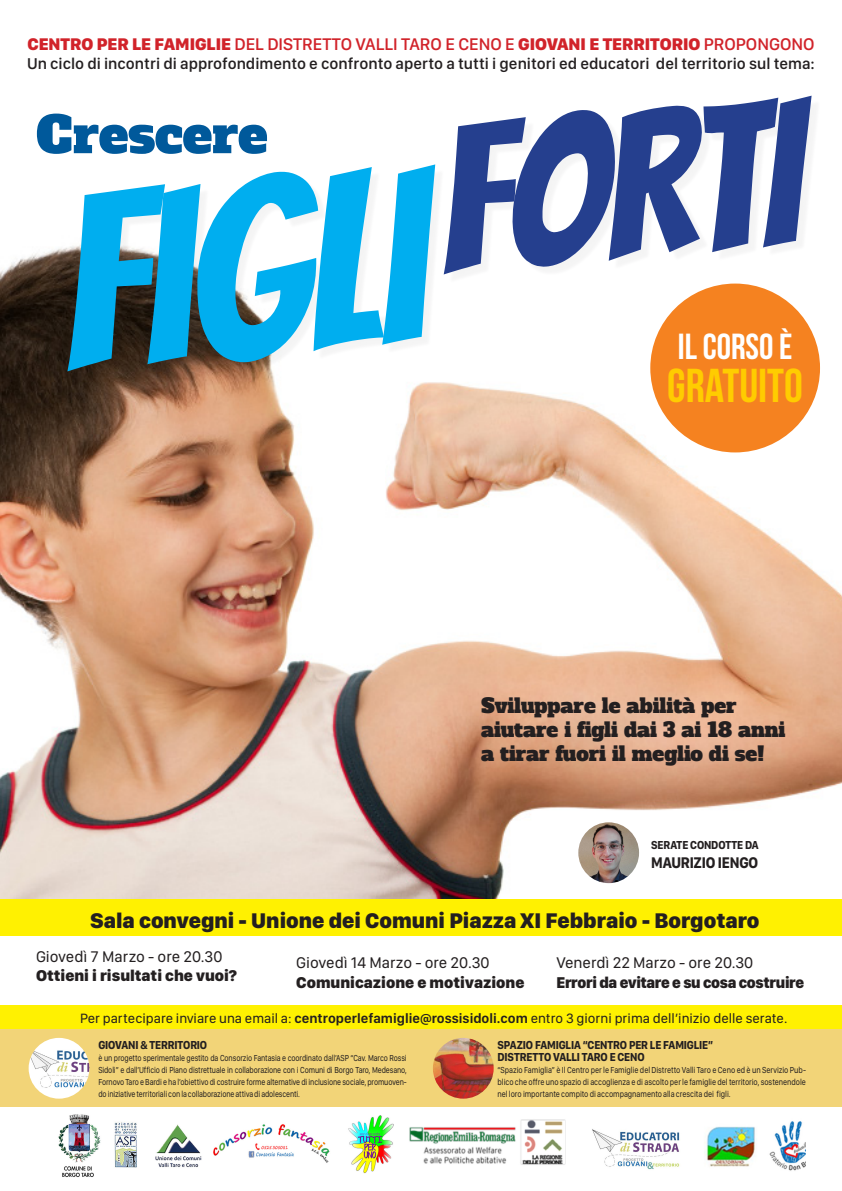
<style>
.page{position:relative;width:842px;height:1191px;background:#fff}
.page>*{position:absolute;margin:0;border:0;box-sizing:border-box;transform-origin:0 0}
.t1{font:242px "Bangers";color:#00aeef}
.t2{font:203.4px "Bangers";color:#253f8e}
.t3{font:50px "Alfa Slab One";color:#00599b}
.t4{font:47.5px "Bebas Neue";color:#fc0}
.t5{font:36.2px "Bebas Neue";color:#fff}
.t6{font:800 22px "SF Compact Display";color:#231f20}
.t7{font:20px/24px "Alfa Slab One";color:#231f20}
.t8{font:800 17.5px "SF Compact Display";color:#d1232a}
.t9{font:500 16.2px "SF Compact Display";color:#231f20}
.t10{font:800 16.2px "SF Compact Display";color:#231f20}
.t11{font:800 16.2px "SF Compact Display";letter-spacing:-.02em;color:#231f20;scale:.96 1}
.t12{font:16px "SF Compact Display";color:#231f20}
.t13{font:700 16px "SF Compact Display";letter-spacing:-.015em;color:#231f20;scale:.9 1}
.t14{font:14px "SF Compact Display";color:#231f20}
.t15{font:700 12px "SF Compact Display";letter-spacing:-.01em;color:#231f20;scale:.9 1}
.t16{font:9px/12px "SF Compact Display";letter-spacing:-.015em;color:#231f20;text-align:justify;scale:.84 1}
.t17{font:9px/12px "SF Compact Display";letter-spacing:-.015em;color:#231f20;text-align:justify;scale:.86 1}
.s1{font-weight:500}
.s2{font-weight:600}
</style>
<div class="page">
<img style="left:0;top:246px;width:842px;height:653px">
<img style="left:58px;top:1114px;width:748px;height:63px">
<div style="left:0;top:1028px;width:842px;height:78px;background:#f2d478"></div>
<img style="left:578px;top:822px;width:61px;height:61px;border-radius:30px">
<img style="left:433px;top:1037px;width:61px;height:61px;border-radius:30px">
<img style="left:29px;top:1037px;width:60px;height:61px;border-radius:30px">
<div style="left:650px;top:283px;width:170px;height:169px;background:#f58220;border-radius:50%"></div>
<div style="left:0;top:899px;width:842px;height:36px;background:#fff101"></div>
<div style="left:0;top:1005px;width:842px;height:23px;background:#fff101"></div>
<div style="left:448px;top:100px;width:374px;height:184px;background:#f8f8f8"></div>
<div style="left:72px;top:169px;width:373px;height:212px;background:#231f20;opacity:.05"></div>
<p class="t8" style="left:27px;top:31px;width:789px">CENTRO PER LE FAMIGLIE <span class="s1">DEL DISTRETTO VALLI TARO E CENO E</span> GIOVANI E TERRITORIO <span class="s1">PROPONGONO</span></p>
<p class="t9" style="left:27px;top:53px;width:789px">Un ciclo di incontri di approfondimento e confronto aperto a tutti i genitori ed educatori del territorio sul tema:</p>
<p class="t2" style="left:426px;top:87px;width:365px;rotate:-5deg">FORTI</p>
<p class="t3" style="left:36px;top:101px;width:233px">Crescere</p>
<p class="t1" style="left:47px;top:147px;width:366px;rotate:-5deg">figli</p>
<p class="t5" style="left:678px;top:326px;width:116px">IL CORSO È</p>
<p class="t4" style="left:667px;top:359px;width:137px">GRATUITO</p>
<p class="t7" style="left:481px;top:693px;width:257px">Sviluppare le abilità per</p>
<p class="t7" style="left:481px;top:717px;width:306px">aiutare i figli dai 3 ai 18 anni a tirar fuori il meglio di se!</p>
<p class="t15" style="left:651px;top:836px;width:121px">SERATE CONDOTTE DA</p>
<p class="t13" style="left:651px;top:851px;width:120px">MAURIZIO IENGO</p>
<p class="t6" style="left:90px;top:905px;width:671px">Sala convegni - Unione dei Comuni Piazza XI Febbraio - Borgotaro</p>
<p class="t12" style="left:36px;top:945px;width:188px">Giovedì 7 Marzo - ore 20.30</p>
<p class="t10" style="left:36px;top:964px;width:202px">Ottieni i risultati che vuoi?</p>
<p class="t12" style="left:296px;top:952px;width:195px">Giovedì 14 Marzo - ore 20.30</p>
<p class="t10" style="left:296px;top:970px;width:230px">Comunicazione e motivazione</p>
<p class="t12" style="left:556px;top:952px;width:198px">Venerdì 22 Marzo - ore 20.30</p>
<p class="t11" style="left:556px;top:970px;width:260px">Errori da evitare e su cosa costruire</p>
<p class="t14" style="left:80px;top:1009px;width:709px">Per partecipare inviare una email a: <span class="s2">centroperlefamiglie@rossisidoli.com</span> entro 3 giorni prima dell’inizio delle serate.</p>
<p class="t15" style="left:98px;top:1036px;width:122px">GIOVANI &amp; TERRITORIO</p>
<p class="t16" style="left:98px;top:1051px;width:369px">è un progetto sperimentale gestito da Consorzio Fantasia e coordinato dall’ASP “Cav. Marco Rossi Sidoli” e dall’Ufficio di Piano distrettuale in collaborazione con i Comuni di Borgo Taro, Medesano, Fornovo Taro e Bardi e ha l’obiettivo di costruire forme alternative di inclusione sociale, promuoven&shy;do iniziative territoriali con la collaborazione attiva di adolescenti.</p>
<p class="t15" style="left:497px;top:1036px;width:241px">SPAZIO FAMIGLIA “CENTRO PER LE FAMIGLIE”</p>
<p class="t15" style="left:497px;top:1048px;width:165px">DISTRETTO VALLI TARO E CENO</p>
<p class="t17" style="left:497px;top:1063px;width:360px">“Spazio Famiglia” è Il Centro per le Famiglie del Distretto Valli Taro e Ceno ed è un Servizio Pub&shy;blico che offre uno spazio di accoglienza e di ascolto per le famiglie del territorio, sostenendole nel loro importante compito di accompagnamento alla crescita dei figli.</p>
</div>
